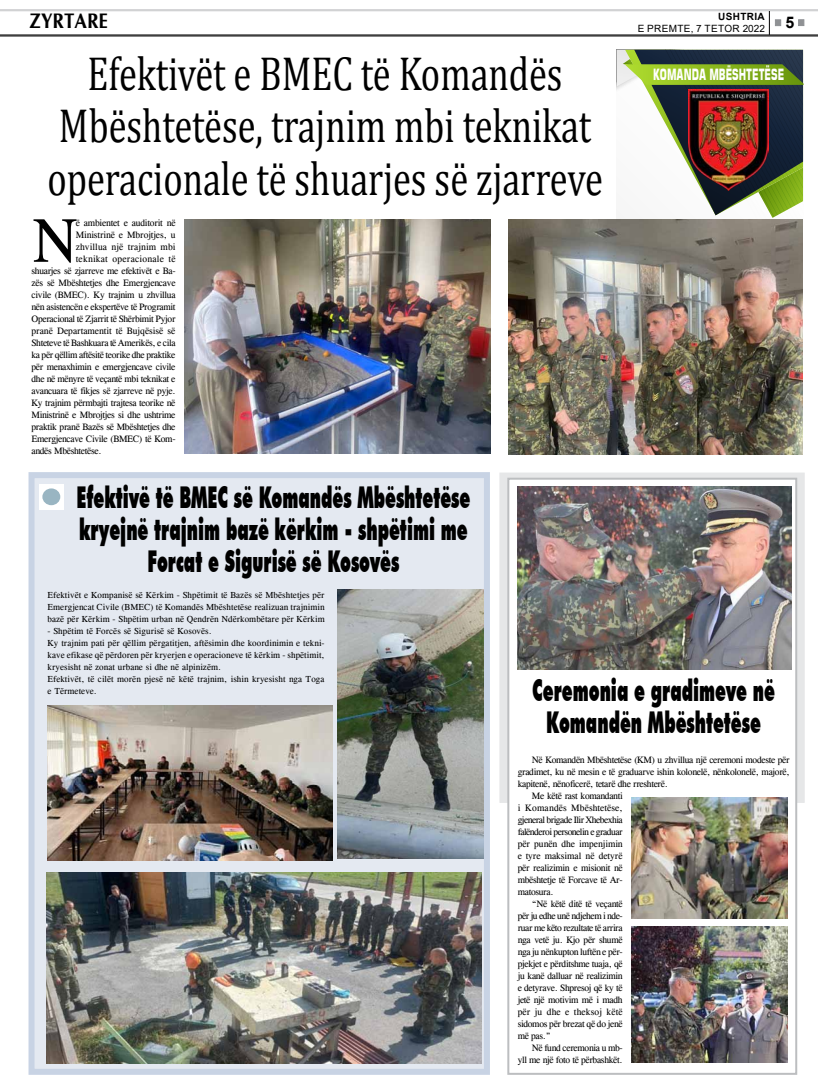
<style>
.page{position:relative;width:818px;height:1078px;background:#fff}
.page>*{position:absolute;margin:0;border:0;box-sizing:border-box;transform-origin:0 0}
.t1{font:62.5px "CG Times";color:#000}
.t2{font:48px/52px "Cambria Math";color:#000;scale:.76 1}
.t3{font:900 30px/32px "Futura BT";color:#000;text-align:center;scale:.56 1}
.t4{font:700 21px "CG Omega";color:#000;scale:.9 1}
.t5{font:700 16px "Arial";color:#000}
.t6{font:700 15.5px "Square 721 BT";color:#fff;scale:.61 1}
.t7{font:10px "Arial";letter-spacing:.035em;color:#000}
.t8{font:700 10px "Arial";letter-spacing:.035em;color:#000}
.t9{font:9.5px "CG Times";letter-spacing:-.03em;color:#000}
.t10{font:9.5px "CG Times";color:#000}
.t11{font:9.5px "CG Times";letter-spacing:-.05em;color:#000}
.t12{font:9.5px "CG Times";letter-spacing:.015em;color:#000}
.t13{font:9.5px "CG Times";letter-spacing:-.01em;color:#000}
.t14{font:9.5px "CG Times";letter-spacing:.025em;color:#000}
.t15{font:9.5px "CG Times";letter-spacing:.01em;color:#000}
.t16{font:9px/12px "CG Times";letter-spacing:.01em;color:#000;text-align:justify}
</style>
<div class="page">
<hr style="left:0;top:35px;width:818px;height:1px;background:#000">
<hr style="left:0;top:36px;width:818px;height:1px;background:#000">
<hr style="left:0;top:10px;width:818px;height:1px;background:#c7c8ca">
<hr style="left:0;top:11px;width:818px;height:1px;background:#c7c8ca">
<svg style="left:798px;top:20px;width:6px;height:6px"></svg>
<svg style="left:769px;top:11px;width:12px;height:24px"></svg>
<div style="left:500px;top:472px;width:304px;height:330px;background:#e6e7e8;border:1px solid #e6e7e8"></div>
<div style="left:507px;top:477px;width:290px;height:597px;background:#fff;border:2px solid #bcbec0"></div>
<svg style="left:617px;top:50px;width:186px;height:168px"></svg>
<img style="left:688px;top:90px;width:81px;height:100px">
<div style="left:32px;top:475px;width:455px;height:596px;background:#e4e9f1"></div>
<div style="left:29px;top:472px;width:461px;height:602px;border:6px solid #c8d3e4"></div>
<div style="left:39px;top:484px;width:25px;height:25px;background:#fff"></div>
<div style="left:42px;top:488px;width:18px;height:17px;background:#99b5c2;border-radius:50%"></div>
<img style="left:509px;top:219px;width:294px;height:235px">
<img style="left:185px;top:219px;width:306px;height:234px">
<img style="left:338px;top:589px;width:146px;height:269px">
<img style="left:47px;top:872px;width:434px;height:190px">
<img style="left:48px;top:705px;width:284px;height:154px">
<img style="left:518px;top:486px;width:274px;height:183px">
<img style="left:632px;top:797px;width:156px;height:121px">
<img style="left:632px;top:926px;width:156px;height:136px">
<h3 class="t4" style="left:30px;top:7px;width:89px">ZYRTARE</h3>
<p class="t8" style="left:718px;top:9px;width:48px">USHTRIA</p>
<p class="t7" style="left:638px;top:21px;width:129px">E PREMTE, 7 TETOR 2022</p>
<h3 class="t5" style="left:785px;top:11px;width:10px">5</h3>
<h2 class="t2" style="left:87px;top:48px;width:626px">Efektivët e BMEC të Komandës</h2>
<h3 class="t6" style="left:653px;top:65px;width:216px">KOMANDA MBËSHTETËSE</h3>
<h2 class="t2" style="left:47px;top:100px;width:732px">Mbështetëse, trajnim mbi teknikat operacionale të shuarjes së zjarreve</h2>
<h1 class="t1" style="left:32px;top:204px;width:48px">N</h1>
<p class="t9" style="left:76px;top:217px;width:101px">ë ambientet e auditorit në</p>
<p class="t13" style="left:76px;top:229px;width:101px">Ministrinë e Mbrojtjes, u</p>
<p class="t12" style="left:76px;top:241px;width:101px">zhvillua një trajnim mbi</p>
<p class="t14" style="left:76px;top:253px;width:101px">teknikat operacionale të</p>
<p class="t9" style="left:32px;top:265px;width:145px">shuarjes së zjarreve me efektivët e Ba-</p>
<p class="t9" style="left:32px;top:277px;width:146px">zës së Mbështetjes dhe Emergjencave</p>
<p class="t9" style="left:32px;top:289px;width:145px">civile (BMEC). Ky trajnim u zhvillua</p>
<p class="t9" style="left:32px;top:301px;width:145px">nën asistencën e ekspertëve të Programit</p>
<p class="t9" style="left:32px;top:313px;width:145px">Operacional të Zjarrit të Shërbimit Pyjor</p>
<p class="t10" style="left:32px;top:325px;width:145px">pranë Departamentit të Bujqësisë së</p>
<p class="t9" style="left:32px;top:337px;width:146px">Shteteve të Bashkuara të Amerikës, e cila</p>
<p class="t9" style="left:32px;top:349px;width:145px">ka për qëllim aftësitë teorike dhe praktike</p>
<p class="t9" style="left:32px;top:361px;width:145px">për menaxhimin e emergjencave civile</p>
<p class="t9" style="left:32px;top:373px;width:145px">dhe në mënyre të veçantë mbi teknikat e</p>
<p class="t9" style="left:32px;top:385px;width:145px">avancuara të fikjes së zjarreve në pyje.</p>
<p class="t9" style="left:32px;top:397px;width:145px">Ky trajnim përmbajti trajtesa teorike në</p>
<p class="t9" style="left:32px;top:409px;width:145px">Ministrinë e Mbrojtjes si dhe ushtrime</p>
<p class="t9" style="left:32px;top:421px;width:145px">praktik pranë Bazës së Mbështetjes dhe</p>
<p class="t9" style="left:32px;top:433px;width:145px">Emergjencave Civile (BMEC) të Kom-</p>
<p class="t9" style="left:32px;top:445px;width:72px">andës Mbështetëse.</p>
<h3 class="t3" style="left:77px;top:480px;width:704px">Efektivë të BMEC së Komandës Mbështetëse kryejnë trajnim bazë kërkim - shpëtimi me<br>Forcat e Sigurisë së Kosovës</h3>
<p class="t16" style="left:48px;top:588px;width:279px">Efektivët e Kompanisë së Kërkim - Shpëtimit të Bazës së Mbështetjes për Emergjencat Civile (BMEC) të Komandës Mbështetëse realizuan trajnimin bazë për Kërkim - Shpëtim urban në Qendrën Ndërkombëtare për Kërkim</p>
<p class="t16" style="left:48px;top:624px;width:278px;text-align:left">- Shpëtim të Forcës së Sigurisë së Kosovës.<br>Ky trajnim pati për qëllim përgatitjen, aftësimin dhe koordinimin e tekni&shy;kave efikase që përdoren për kryerjen e operacioneve të kërkim - shpëtimit, kryesisht në zonat urbane si dhe në alpinizëm.<br>Efektivët, të cilët morën pjesë në këtë trajnim, ishin kryesisht nga Toga e Tërmeteve.</p>
<h3 class="t3" style="left:532px;top:674px;width:435px">Ceremonia e gradimeve në<br>Komandën Mbështetëse</h3>
<p class="t9" style="left:532px;top:754px;width:259px">Në Komandën Mbështetëse (KM) u zhvillua një ceremoni modeste për</p>
<p class="t9" style="left:518px;top:766px;width:273px">gradimet, ku në mesin e të graduarve ishin kolonelë, nënkolonelë, majorë,</p>
<p class="t9" style="left:518px;top:778px;width:152px">kapitenë, nënoficerë, tetarë dhe rreshterë.</p>
<p class="t9" style="left:532px;top:790px;width:92px">Me këtë rast komandanti</p>
<p class="t15" style="left:518px;top:802px;width:107px">i Komandës Mbështetëse,</p>
<p class="t11" style="left:518px;top:814px;width:106px">gjeneral brigade Ilir Xhebexhia</p>
<p class="t11" style="left:518px;top:826px;width:106px">falënderoi personelin e graduar</p>
<p class="t10" style="left:518px;top:838px;width:106px">për punën dhe impenjimin</p>
<p class="t10" style="left:518px;top:850px;width:106px">e tyre maksimal në detyrë</p>
<p class="t9" style="left:518px;top:862px;width:107px">për realizimin e misionit në</p>
<p class="t9" style="left:518px;top:874px;width:106px">mbështetje të Forcave të Ar-</p>
<p class="t9" style="left:518px;top:886px;width:37px">matosura.</p>
<p class="t9" style="left:532px;top:898px;width:92px">“Në këtë ditë të veçantë</p>
<p class="t9" style="left:518px;top:910px;width:107px">për ju edhe unë ndjehem i nde-</p>
<p class="t9" style="left:518px;top:922px;width:106px">ruar me këto rezultate të arrira</p>
<p class="t9" style="left:518px;top:934px;width:106px">nga vetë ju. Kjo për shumë</p>
<p class="t9" style="left:518px;top:946px;width:107px">nga ju nënkupton luftën e për-</p>
<p class="t9" style="left:518px;top:958px;width:106px">pjekjet e përditshme tuaja, që</p>
<p class="t9" style="left:518px;top:970px;width:106px">ju kanë dalluar në realizimin</p>
<p class="t9" style="left:518px;top:982px;width:106px">e detyrave. Shpresoj që ky të</p>
<p class="t9" style="left:518px;top:994px;width:106px">jetë një motivim më i madh</p>
<p class="t12" style="left:518px;top:1006px;width:106px">për ju dhe e theksoj këtë</p>
<p class="t9" style="left:518px;top:1018px;width:106px">sidomos për brezat që do jenë</p>
<p class="t9" style="left:518px;top:1030px;width:35px">më pas.”</p>
<p class="t9" style="left:532px;top:1042px;width:92px">Në fund ceremonia u mb-</p>
<p class="t9" style="left:518px;top:1054px;width:106px">yll me një foto të përbashkët.</p>
</div>
